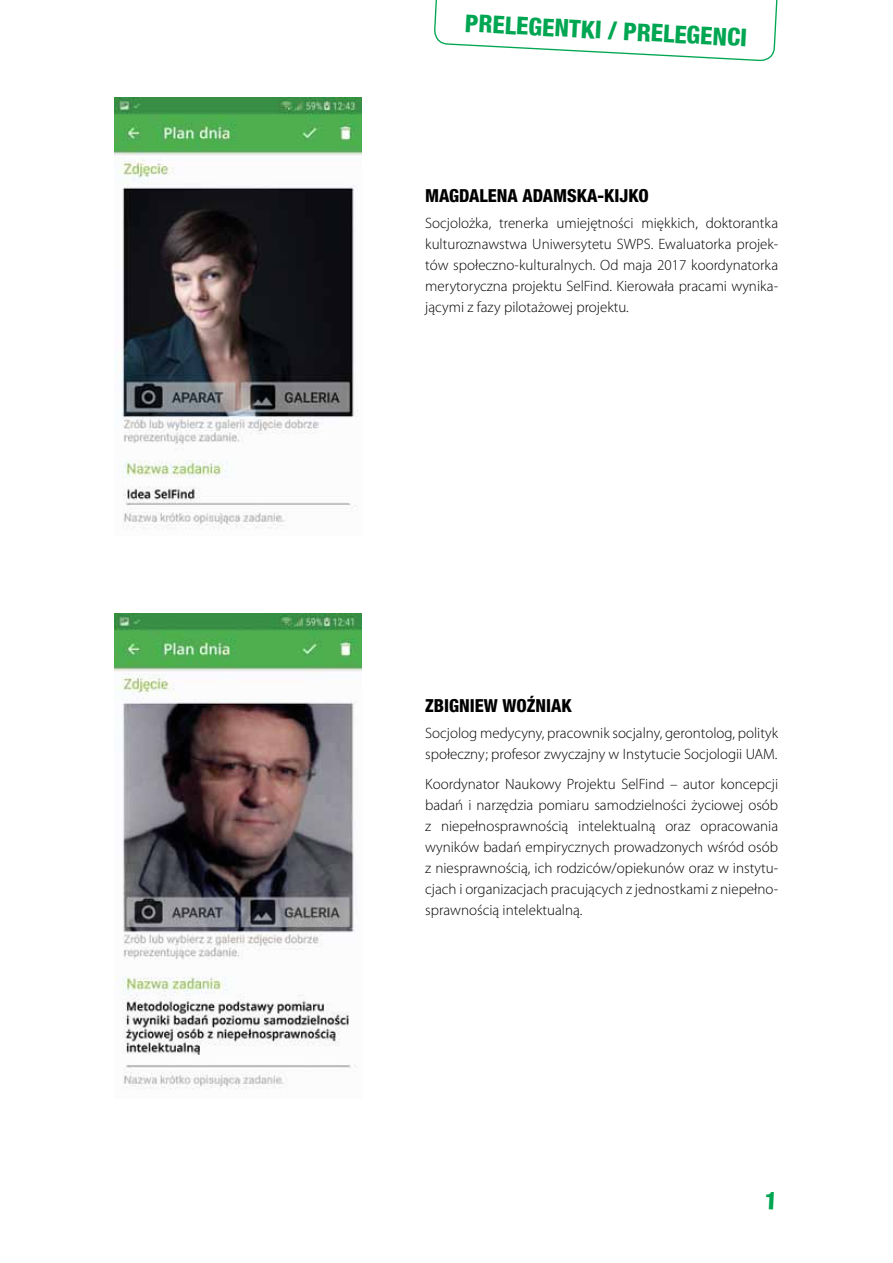
<style>
.page{position:relative;width:893px;height:1263px;background:#fff}
.page>*{position:absolute;margin:0;border:0;box-sizing:border-box;transform-origin:0 0}
.t1{font:800 condensed 24.6px "Helvetica Neue LT Pro";color:#00a651}
.t2{font:800 condensed 18px "Helvetica Neue LT Pro";color:#000}
.t3{font:300 15px/21px "Myriad Pro";color:#000;text-align:justify}
</style>
<div class="page">
<img style="left:115px;top:98px;width:246px;height:431px">
<img style="left:115px;top:614px;width:246px;height:475px">
<svg style="left:434px;top:0;width:344px;height:62px"></svg>
<h1 class="t1" style="left:466px;top:8px;width:44px;rotate:3deg">PRELEGEN</h1>
<h1 class="t1" style="left:570px;top:13px;width:98px;rotate:3deg">TKI / PRELEGEN</h1>
<p class="t2" style="left:425px;top:184px;width:225px">MAGDALENA ADAMSKA-KIJKO</p>
<p class="t3" style="left:425px;top:212px;width:354px">Socjolożka, trenerka umiejętności miękkich, doktorantka kulturoznawstwa Uniwersytetu SWPS. Ewaluatorka projek&shy;tów społeczno-kulturalnych. Od maja 2017 koordynatorka merytoryczna projektu SelFind. Kierowała pracami wynika&shy;jącymi z fazy pilotażowej projektu.</p>
<p class="t2" style="left:425px;top:695px;width:148px">ZBIGNIEW WOŹNIAK</p>
<p class="t3" style="left:425px;top:723px;width:354px">Socjolog medycyny, pracownik socjalny, gerontolog, polityk społeczny; profesor zwyczajny w Instytucie Socjologii UAM.</p>
<p class="t3" style="left:425px;top:773px;width:354px">Koordynator Naukowy Projektu SelFind – autor koncepcji badań i narzędzia pomiaru samodzielności życiowej osób z niepełnosprawnością intelektualną oraz opracowania wyników badań empirycznych prowadzonych wśród osób z niesprawnością, ich rodziców/opiekunów oraz w instytu&shy;cjach i organizacjach pracujących z jednostkami z niepełno&shy;sprawnością intelektualną.</p>
</div>
